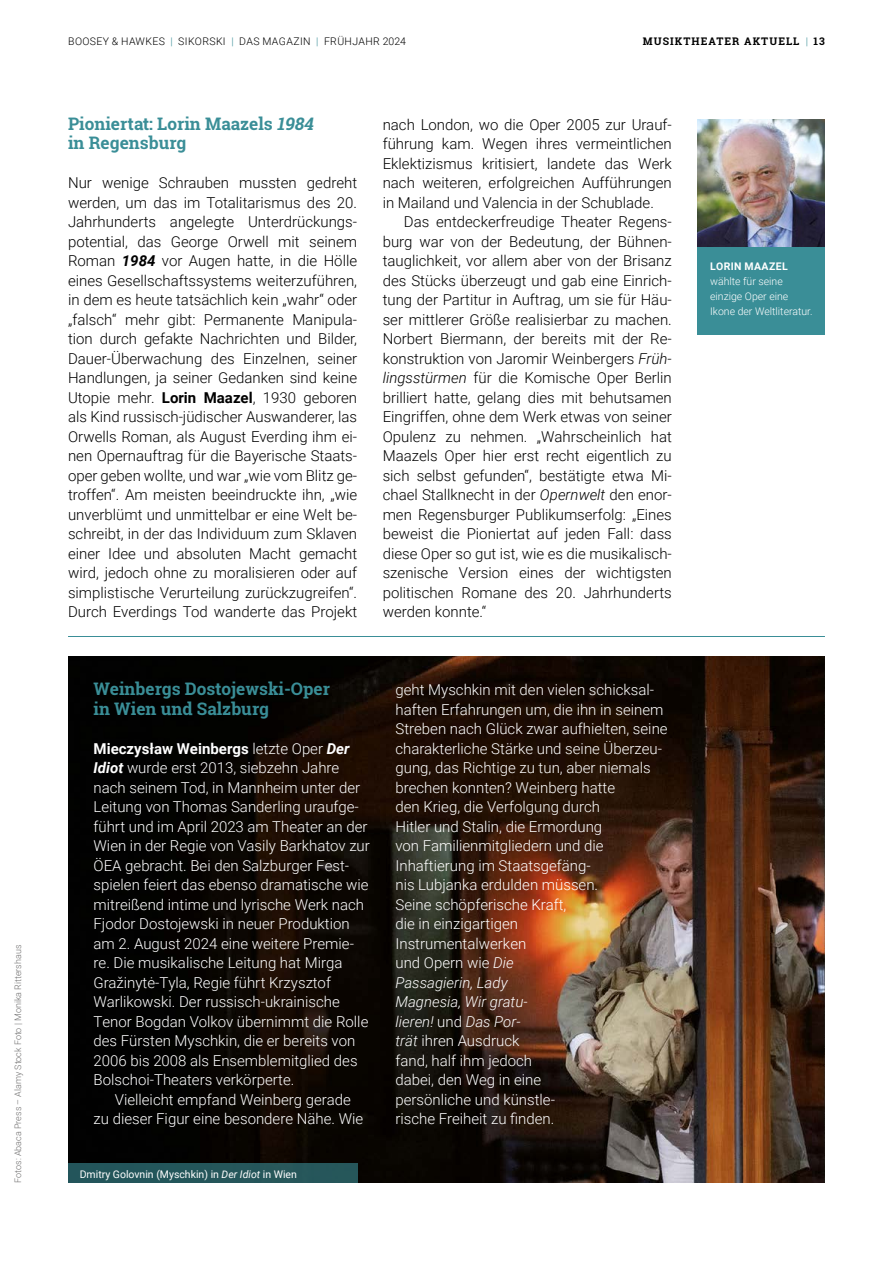
<style>
.page{position:relative;width:893px;height:1263px;background:#fff}
.page>*{position:absolute;margin:0;border:0;box-sizing:border-box;transform-origin:0 0}
.t1{font:700 17.25px/19.5px "Roboto Slab";color:#3a8e97}
.t2{font:300 15px/19.5px "Roboto";color:#000;text-align:justify}
.t3{font:300 15px/19.5px "Roboto";color:#fff}
.t4{font:300 10.5px/15px "Roboto";color:#fff}
.t5{font:300 10.5px "Roboto";letter-spacing:.035em;color:#000}
.t6{font:10.5px "Roboto";color:#fff}
.t7{font:700 10.5px "Roboto Slab";letter-spacing:.1em;color:#000}
.t8{font:700 10.5px "Roboto";letter-spacing:.035em;color:#fff}
.t9{font:300 9px "Roboto";color:#706f6f}
.s1{color:#3a8e97}
.s2{font-family:"Roboto";font-weight:300;color:#3a8e97}
.s3{font-style:italic}
.s4{font-weight:700;font-style:italic}
.s5{font-weight:700}
</style>
<div class="page">
<img style="left:68px;top:656px;width:757px;height:527px">
<hr style="left:68px;top:636px;width:757px;height:1px;background:#3a8e97">
<div style="left:697px;top:246px;width:128px;height:89px;background:#3a8e97"></div>
<img style="left:697px;top:119px;width:128px;height:128px">
<div style="left:68px;top:1164px;width:289px;height:19px;background:#24565a"></div>
<p class="t9" style="left:12px;top:1183px;width:239px;rotate:-90deg">Fotos: Abaca Press – Alamy Stock Foto | Monika Rittershaus</p>
<p class="t5" style="left:68px;top:34px;width:339px">BOOSEY &amp; HAWKES <span class="s1">|</span> SIKORSKI <span class="s1">|</span> DAS MAGAZIN <span class="s1">|</span> FRÜHJAHR 2024</p>
<p class="t7" style="left:643px;top:34px;width:184px">MUSIKTHEATER AKTUELL <span class="s2">|</span> 13</p>
<p class="t1" style="left:68px;top:113px;width:251px">Pioniertat: Lorin Maazels <span class="s3">1984 </span>in Regensburg</p>
<p class="t2" style="left:68px;top:173px;width:291px">Nur wenige Schrauben mussten gedreht werden, um das im Totalitarismus des 20.<br>Jahrhunderts angelegte Unterdrückungs&shy;potential, das George Orwell mit seinem Roman <span class="s4">1984</span> vor Augen hatte, in die Hölle eines Gesellschaftssystems weiterzuführen, in dem es heute tatsächlich kein „wahr“ oder „falsch“ mehr gibt: Permanente Manipula&shy;tion durch gefakte Nachrichten und Bilder, Dauer-Überwachung des Einzelnen, seiner Handlungen, ja seiner Gedanken sind keine Utopie mehr. <span class="s5">Lorin Maazel</span>, 1930 geboren als Kind russisch-jüdischer Auswanderer, las Orwells Roman, als August Everding ihm ei&shy;nen Opernauftrag für die Bayerische Staats&shy;oper geben wollte, und war „wie vom Blitz ge&shy;troffen“. Am meisten beeindruckte ihn, „wie unverblümt und unmittelbar er eine Welt be&shy;schreibt, in der das Individuum zum Sklaven einer Idee und absoluten Macht gemacht wird, jedoch ohne zu moralisieren oder auf simplistische Verurteilung zurückzugreifen“.<br>Durch Everdings Tod wanderte das Projekt</p>
<p class="t2" style="left:383px;top:114px;width:291px">nach London, wo die Oper 2005 zur Urauf&shy;führung kam. Wegen ihres vermeintlichen Eklektizismus kritisiert, landete das Werk nach weiteren, erfolgreichen Aufführungen in Mailand und Valencia in der Schublade.</p>
<p class="t2" style="left:383px;top:212px;width:291px;text-indent:21px">Das entdeckerfreudige Theater Regens&shy;burg war von der Bedeutung, der Bühnen&shy;tauglichkeit, vor allem aber von der Brisanz des Stücks überzeugt und gab eine Einrich&shy;tung der Partitur in Auftrag, um sie für Häu&shy;ser mittlerer Größe realisierbar zu machen.<br>Norbert Biermann, der bereits mit der Re&shy;konstruktion von Jaromir Weinbergers <span class="s3">Früh&shy;lingsstürmen</span> für die Komische Oper Berlin brilliert hatte, gelang dies mit behutsamen Eingriffen, ohne dem Werk etwas von seiner Opulenz zu nehmen. „Wahrscheinlich hat Maazels Oper hier erst recht eigentlich zu sich selbst gefunden“, bestätigte etwa Mi&shy;chael Stallknecht in der <span class="s3">Opernwelt</span> den enor&shy;men Regensburger Publikumserfolg: „Eines beweist die Pioniertat auf jeden Fall: dass diese Oper so gut ist, wie es die musikalisch&shy;szenische Version eines der wichtigsten politischen Romane des 20. Jahrhunderts werden konnte.“</p>
<p class="t1" style="left:94px;top:679px;width:238px">Weinbergs Dostojewski-Oper in Wien und Salzburg</p>
<p class="t3" style="left:94px;top:738px;width:278px"><span class="s5">Mieczysław Weinbergs</span> letzte Oper <span class="s4">Der Idiot</span> wurde erst 2013, siebzehn Jahre nach seinem Tod, in Mannheim unter der Leitung von Thomas Sanderling uraufge&shy;führt und im April 2023 am Theater an der Wien in der Regie von Vasily Barkhatov zur ÖEA gebracht. Bei den Salzburger Fest&shy;spielen feiert das ebenso dramatische wie mitreißend intime und lyrische Werk nach Fjodor Dostojewski in neuer Produktion am 2. August 2024 eine weitere Premie&shy;re. Die musikalische Leitung hat Mirga Gražinytė-Tyla, Regie führt Krzysztof Warlikowski. Der russisch-ukrainische Tenor Bogdan Volkov übernimmt die Rolle des Fürsten Myschkin, die er bereits von 2006 bis 2008 als Ensemblemitglied des Bolschoi-Theaters verkörperte.</p>
<p class="t3" style="left:94px;top:1089px;width:271px;text-align:center">Vielleicht empfand Weinberg gerade<br>zu dieser Figur eine besondere Nähe. Wie</p>
<p class="t6" style="left:80px;top:1167px;width:219px">Dmitry Golovnin (Myschkin) in <span class="s3">Der Idiot</span> in Wien</p>
<p class="t3" style="left:395px;top:680px;width:274px">geht Myschkin mit den vielen schicksal&shy;haften Erfahrungen um, die ihn in seinem<br>Streben nach Glück zwar aufhielten, seine charakterliche Stärke und seine Überzeu&shy;gung, das Richtige zu tun, aber niemals brechen konnten? Weinberg hatte<br>den Krieg, die Verfolgung durch<br>Hitler und Stalin, die Ermordung<br>von Familienmitgliedern und die<br>Inhaftierung im Staatsgefäng-<br>nis Lubjanka erdulden müssen.<br>Seine schöpferische Kraft,<br>die in einzigartigen<br>Instrumentalwerken<br>und Opern wie <span class="s3">Die<br>Passagierin, Lady<br>Magnesia, Wir gratu-<br>lieren!</span> und <span class="s3">Das Por-<br>trät</span> ihren Ausdruck<br>fand, half ihm jedoch<br>dabei, den Weg in eine<br>persönliche und künstle-<br>rische Freiheit zu finden.</p>
<p class="t8" style="left:710px;top:259px;width:79px">LORIN MAAZEL</p>
<p class="t4" style="left:710px;top:274px;width:104px">wählte für seine einzige Oper eine<br>Ikone der Weltliteratur.</p>
</div>
